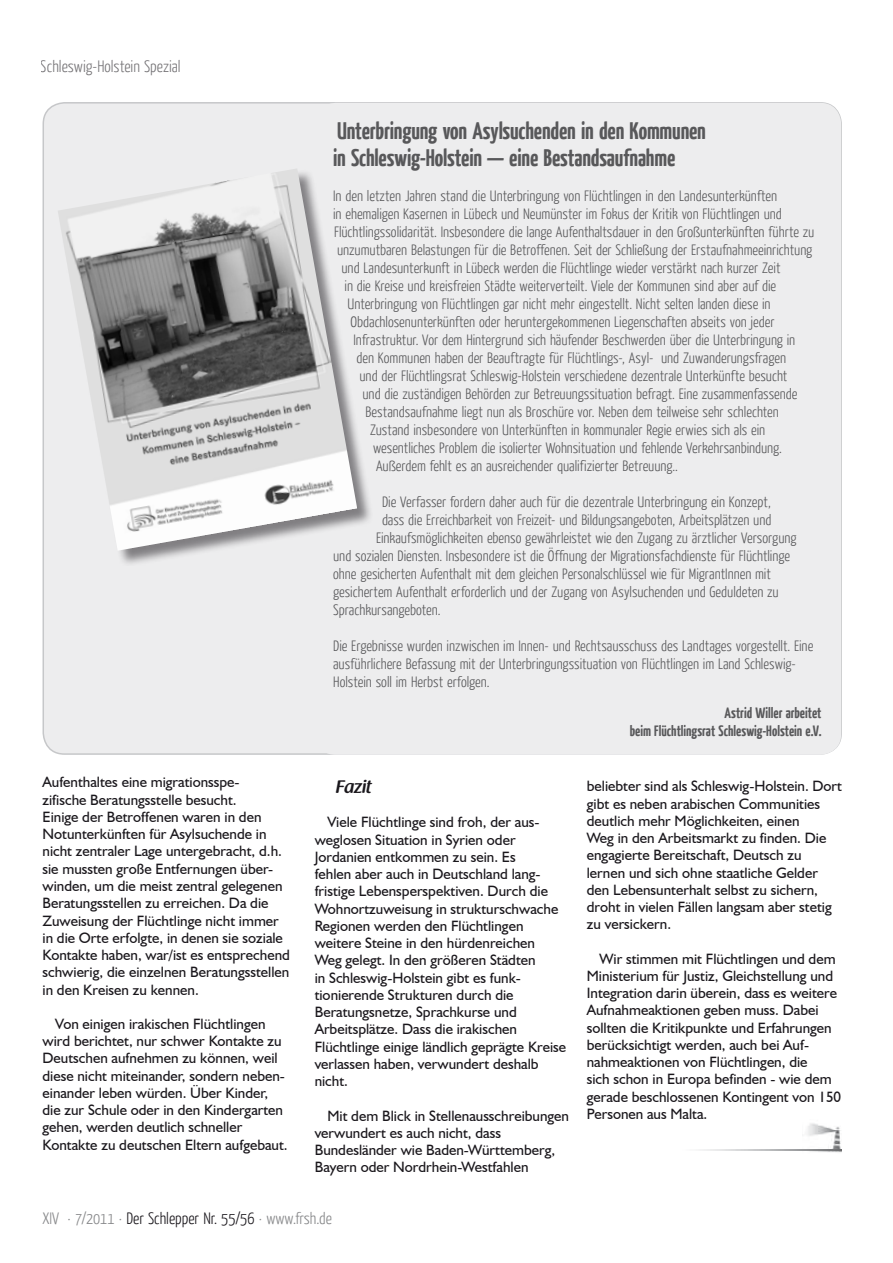
<style>
.page{position:relative;width:893px;height:1263px;background:#fff}
.page>*{position:absolute;margin:0;border:0;box-sizing:border-box;transform-origin:0 0}
.t1{font:700 24px/27px "Yanone Kaffeesatz";letter-spacing:-.005em;color:#58585a}
.t2{font:600 18px "Raspoutine";color:#1a171c}
.t3{font:300 16.5px "Yanone Kaffeesatz";color:#87888a}
.t4{font:300 16.5px "Yanone Kaffeesatz";color:#1a171c}
.t5{font:15px/17.2px "Humanist 521 BT";color:#1a171c}
.t6{font:300 15px/18px "Yanone Kaffeesatz";color:#58585a}
.t7{font:700 15px/18px "Yanone Kaffeesatz";color:#58585a;text-align:right}
.s1{color:#1a171c}
</style>
<div class="page">
<img style="left:807px;top:1123px;width:35px;height:30px">
<img style="left:700px;top:1149px;width:142px;height:2px">
<div style="left:43px;top:103px;width:798px;height:651px;background:#ededee;border-radius:21px"></div>
<div style="left:315px;top:103px;width:526px;height:652px;background:#ededee;border-radius:21px"></div>
<div style="left:58px;top:169px;width:315px;height:397px;background:#1a171c;opacity:.51"></div>
<img style="left:58px;top:169px;width:299px;height:382px">
<p class="t4" style="left:41px;top:56px;width:141px">Schleswig-Holstein Spezial</p>
<p class="t5" style="left:43px;top:773px;width:249px">Aufenthaltes eine migrationsspe-<br>zifische Beratungsstelle besucht.<br>Einige der Betroffenen waren in den Notunterkünften für Asylsuchende in nicht zentraler Lage untergebracht, d.h. sie mussten große Entfernungen über&shy;winden, um die meist zentral gelegenen Beratungsstellen zu erreichen. Da die Zuweisung der Flüchtlinge nicht immer in die Orte erfolgte, in denen sie soziale Kontakte haben, war/ist es entsprechend schwierig, die einzelnen Beratungsstellen in den Kreisen zu kennen.</p>
<p class="t5" style="left:43px;top:1015px;width:247px;text-indent:13px">Von einigen irakischen Flüchtlingen wird berichtet, nur schwer Kontakte zu Deutschen aufnehmen zu können, weil diese nicht miteinander, sondern neben&shy;einander leben würden. Über Kinder, die zur Schule oder in den Kindergarten gehen, werden deutlich schneller Kontakte zu deutschen Eltern aufgebaut.</p>
<h1 class="t1" style="left:333px;top:116px;width:374px">Unterbringung von Asylsuchenden in den Kommunen in Schleswig-Holstein — eine Bestandsaufnahme</h1>
<p class="t6" style="left:333px;top:186px;width:445px">In den letzten Jahren stand die Unterbringung von Flüchtlingen in den Landesunterkünften</p>
<p class="t6" style="left:333px;top:204px;width:450px">in ehemaligen Kasernen in Lübeck und Neumünster im Fokus der Kritik von Flüchtlingen und</p>
<p class="t6" style="left:334px;top:222px;width:482px">Flüchtlingssolidarität. Insbesondere die lange Aufenthaltsdauer in den Großunterkünften führte zu</p>
<p class="t6" style="left:337px;top:240px;width:477px">unzumutbaren Belastungen für die Betroffenen. Seit der Schließung der Erstaufnahmeeinrichtung</p>
<p class="t6" style="left:341px;top:258px;width:440px">und Landesunterkunft in Lübeck werden die Flüchtlinge wieder verstärkt nach kurzer Zeit</p>
<p class="t6" style="left:344px;top:276px;width:433px">in die Kreise und kreisfreien Städte weiterverteilt. Viele der Kommunen sind aber auf die</p>
<p class="t6" style="left:347px;top:294px;width:425px">Unterbringung von Flüchtlingen gar nicht mehr eingestellt. Nicht selten landen diese in</p>
<p class="t6" style="left:350px;top:312px;width:426px">Obdachlosenunterkünften oder heruntergekommenen Liegenschaften abseits von jeder</p>
<p class="t6" style="left:353px;top:330px;width:443px">Infrastruktur. Vor dem Hintergrund sich häufender Beschwerden über die Unterbringung in</p>
<p class="t6" style="left:356px;top:348px;width:431px">den Kommunen haben der Beauftragte für Flüchtlings-, Asyl- und Zuwanderungsfragen</p>
<p class="t6" style="left:359px;top:366px;width:429px">und der Flüchtlingsrat Schleswig-Holstein verschiedene dezentrale Unterkünfte besucht</p>
<p class="t6" style="left:362px;top:384px;width:436px">und die zuständigen Behörden zur Betreuungssituation befragt. Eine zusammenfassende</p>
<p class="t6" style="left:365px;top:402px;width:415px">Bestandsaufnahme liegt nun als Broschüre vor. Neben dem teilweise sehr schlechten</p>
<p class="t6" style="left:370px;top:420px;width:397px">Zustand insbesondere von Unterkünften in kommunaler Regie erwies sich als ein</p>
<p class="t6" style="left:373px;top:438px;width:410px">wesentliches Problem die isolierter Wohnsituation und fehlende Verkehrsanbindung.</p>
<p class="t6" style="left:376px;top:456px;width:303px">Außerdem fehlt es an ausreichender qualifizierter Betreuung..</p>
<p class="t6" style="left:382px;top:492px;width:390px">Die Verfasser fordern daher auch für die dezentrale Unterbringung ein Konzept,</p>
<p class="t6" style="left:382px;top:510px;width:391px">dass die Erreichbarkeit von Freizeit- und Bildungsangeboten, Arbeitsplätzen und</p>
<p class="t6" style="left:376px;top:528px;width:422px">Einkaufsmöglichkeiten ebenso gewährleistet wie den Zugang zu ärztlicher Versorgung</p>
<p class="t6" style="left:333px;top:546px;width:458px">und sozialen Diensten. Insbesondere ist die Öffnung der Migrationsfachdienste für Flüchtlinge</p>
<p class="t6" style="left:333px;top:564px;width:439px">ohne gesicherten Aufenthalt mit dem gleichen Personalschlüssel wie für MigrantInnen mit</p>
<p class="t6" style="left:333px;top:582px;width:447px">gesichertem Aufenthalt erforderlich und der Zugang von Asylsuchenden und Geduldeten zu</p>
<p class="t6" style="left:333px;top:600px;width:109px">Sprachkursangeboten.</p>
<p class="t6" style="left:333px;top:636px;width:482px">Die Ergebnisse wurden inzwischen im Innen- und Rechtsausschuss des Landtages vorgestellt. Eine ausführlichere Befassung mit der Unterbringungssituation von Flüchtlingen im Land Schleswig-<br>Holstein soll im Herbst erfolgen.</p>
<p class="t7" style="left:630px;top:703px;width:193px">Astrid Willer arbeitet<br>beim Flüchtlingsrat Schleswig-Holstein e.V.</p>
<p class="t2" style="left:336px;top:777px;width:37px">Fazit</p>
<p class="t5" style="left:315px;top:813px;width:253px;text-indent:13px">Viele Flüchtlinge sind froh, der aus&shy;weglosen Situation in Syrien oder Jordanien entkommen zu sein. Es<br>fehlen aber auch in Deutschland lang&shy;fristige Lebensperspektiven. Durch die Wohnortzuweisung in strukturschwache Regionen werden den Flüchtlingen weitere Steine in den hürdenreichen<br>Weg gelegt. In den größeren Städten<br>in Schleswig-Holstein gibt es funk&shy;tionierende Strukturen durch die Beratungsnetze, Sprachkurse und Arbeitsplätze. Dass die irakischen Flüchtlinge einige ländlich geprägte Kreise verlassen haben, verwundert deshalb nicht.</p>
<p class="t5" style="left:315px;top:1106px;width:256px;text-indent:13px">Mit dem Blick in Stellenausschreibungen verwundert es auch nicht, dass Bundesländer wie Baden-Württemberg, Bayern oder Nordrhein-Westfahlen</p>
<p class="t5" style="left:587px;top:777px;width:257px">beliebter sind als Schleswig-Holstein. Dort gibt es neben arabischen Communities deutlich mehr Möglichkeiten, einen<br>Weg in den Arbeitsmarkt zu finden. Die engagierte Bereitschaft, Deutsch zu lernen und sich ohne staatliche Gelder den Lebensunterhalt selbst zu sichern, droht in vielen Fällen langsam aber stetig zu versickern.</p>
<p class="t5" style="left:587px;top:950px;width:256px;text-indent:13px">Wir stimmen mit Flüchtlingen und dem Ministerium für Justiz, Gleichstellung und Integration darin überein, dass es weitere Aufnahmeaktionen geben muss. Dabei sollten die Kritikpunkte und Erfahrungen berücksichtigt werden, auch bei Auf&shy;nahmeaktionen von Flüchtlingen, die<br>sich schon in Europa befinden - wie dem gerade beschlossenen Kontingent von 150<br>Personen aus Malta.</p>
<p class="t3" style="left:43px;top:1208px;width:291px">XIV · 7/2011 · <span class="s1">Der Schlepper Nr. 55/56</span> · www.frsh.de</p>
</div>
